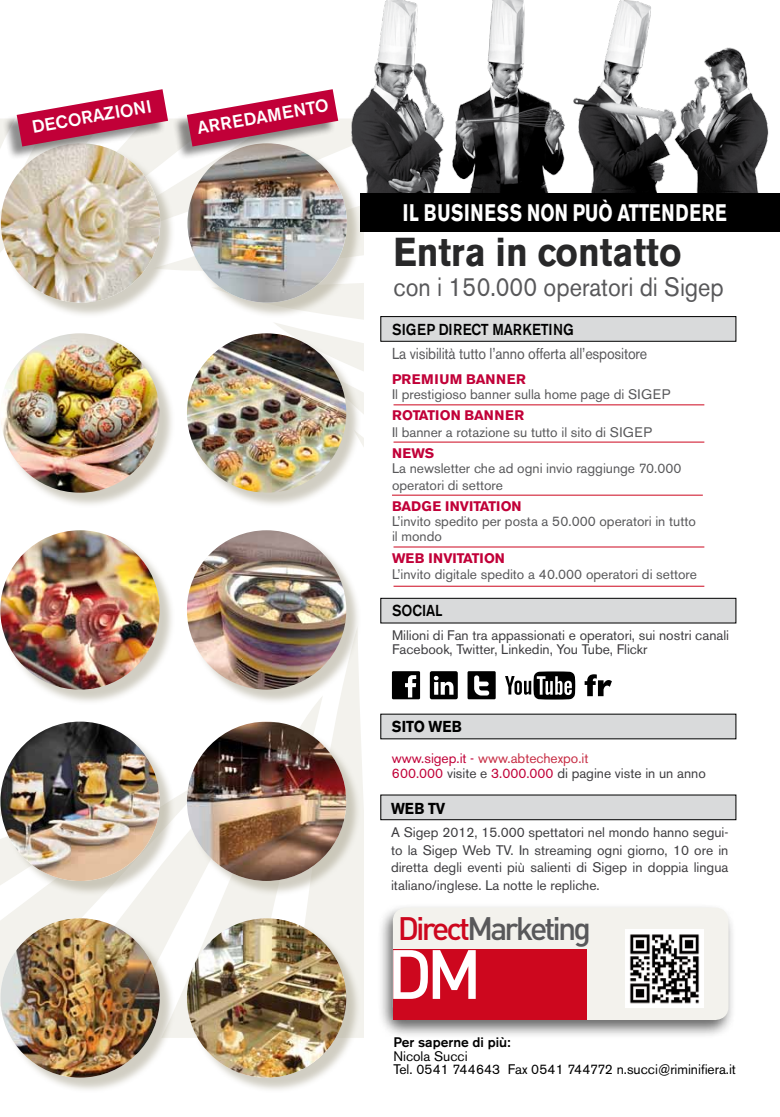
<style>
.page{position:relative;width:780px;height:1117px;background:#fff}
.page>*{position:absolute;margin:0;border:0;box-sizing:border-box;transform-origin:0 0}
.t1{font:500 68.5px "DIN";color:#fff}
.t2{font:700 40px "Akzidenz Grotesk BE";color:#282829;scale:.9 1}
.t3{font:500 32.12px "DIN";letter-spacing:-.09em;color:#58585a}
.t4{font:26.25px "Akzidenz Grotesk BE";color:#58585a;scale:.9 1}
.t5{font:700 23.75px "Akzidenz Grotesk BE";letter-spacing:.04em;color:#fff;scale:.76 1}
.t6{font:500 17.62px "Akzidenz Grotesk BE";color:#fff}
.t7{font:15.75px "Akzidenz Grotesk BE";letter-spacing:-.01em;color:#58585a;scale:.9 1}
.t8{font:500 15.75px "Akzidenz Grotesk BE";letter-spacing:-.01em;color:#000;scale:.9 1}
.t9{font:700 15.75px "Akzidenz Grotesk BE";letter-spacing:-.01em;color:#000;scale:.9 1}
.t10{font:13.75px/17.5px "Akzidenz Grotesk BE";color:#3e3d40}
.t11{font:13.75px/16.5px "Akzidenz Grotesk BE";color:#58585a}
.t12{font:13.75px/15px "Akzidenz Grotesk BE";color:#c10038}
.t13{font:13.75px/13.8px "Akzidenz Grotesk BE";color:#000}
.t14{font:700 13.75px "Akzidenz Grotesk BE";color:#c10038}
.t15{font:500 13.75px "Akzidenz Grotesk BE";color:#000}
.t16{font:700 13.75px "Akzidenz Grotesk BE";letter-spacing:.04em;color:#c10038}
.s1{color:#c72e45}
.s2{color:#3e3d40}
.s3{color:#cd071e}
</style>
<div class="page">
<svg style="left:323px;top:705px;width:41px;height:332px"></svg>
<svg style="left:273px;top:705px;width:50px;height:214px"></svg>
<svg style="left:27px;top:784px;width:246px;height:253px;fill:#f3f2ed"></svg>
<div style="left:2px;top:532px;width:173px;height:173px;background:#a39d87;opacity:.5"></div>
<img style="left:0;top:530px;width:160px;height:159px;border-radius:80px">
<div style="left:189px;top:532px;width:173px;height:173px;background:#a39d87;opacity:.5"></div>
<img style="left:187px;top:530px;width:159px;height:159px;border-radius:80px">
<hr style="left:0;top:723px;width:2px;height:173px;background:#a39d87;opacity:.5">
<div style="left:2px;top:723px;width:173px;height:173px;background:#a39d87;opacity:.5"></div>
<img style="left:0;top:721px;width:160px;height:159px;border-radius:80px">
<div style="left:189px;top:723px;width:173px;height:173px;background:#a39d87;opacity:.5"></div>
<img style="left:187px;top:721px;width:159px;height:159px;border-radius:80px">
<hr style="left:0;top:919px;width:2px;height:173px;background:#a39d87;opacity:.5">
<div style="left:2px;top:919px;width:173px;height:173px;background:#a39d87;opacity:.5"></div>
<img style="left:0;top:918px;width:160px;height:159px;border-radius:80px">
<div style="left:189px;top:919px;width:173px;height:173px;background:#a39d87;opacity:.5"></div>
<img style="left:187px;top:918px;width:159px;height:159px;border-radius:80px">
<img style="left:371px;top:0;width:58px;height:89px">
<img style="left:487px;top:0;width:38px;height:89px">
<img style="left:704px;top:47px;width:45px;height:42px">
<img style="left:597px;top:0;width:107px;height:89px">
<img style="left:0;top:89px;width:780px;height:529px">
<div style="left:381px;top:794px;width:354px;height:25px;background:#d9dadb"></div>
<div style="left:381px;top:714px;width:354px;height:24px;background:#d9dadb"></div>
<div style="left:381px;top:598px;width:354px;height:25px;background:#d9dadb"></div>
<div style="left:380px;top:598px;width:356px;height:25px;border:1px solid #000"></div>
<svg style="left:392px;top:671px;width:103px;height:28px"></svg>
<svg style="left:505px;top:671px;width:70px;height:28px"></svg>
<svg style="left:584px;top:674px;width:28px;height:22px"></svg>
<div style="left:377px;top:902px;width:359px;height:136px;background:#000;opacity:.6"></div>
<div style="left:393px;top:907px;width:335px;height:112px;background:#f3f2ed;border-radius:13px"></div>
<div style="left:393px;top:949px;width:193px;height:70px;background:#cd071e"></div>
<img style="left:625px;top:929px;width:78px;height:77px">
<div style="left:381px;top:316px;width:354px;height:25px;background:#d9dadb"></div>
<div style="left:380px;top:316px;width:356px;height:25px;border:1px solid #000"></div>
<hr style="left:393px;top:404px;width:311px;height:1px;background:#cd071e">
<hr style="left:393px;top:442px;width:311px;height:1px;background:#cd071e">
<hr style="left:392px;top:495px;width:310px;height:1px;background:#cd071e">
<hr style="left:393px;top:546px;width:311px;height:1px;background:#cd071e">
<hr style="left:393px;top:586px;width:311px;height:1px;background:#cd071e">
<p class="t6" style="left:31px;top:116px;width:122px;rotate:-10deg">DECORAZIONI</p>
<p class="t6" style="left:195px;top:117px;width:134px;rotate:-10deg">ARREDAMENTO</p>
<h3 class="t5" style="left:403px;top:199px;width:428px">IL BUSINESS NON PUÒ ATTENDERE</h3>
<h2 class="t2" style="left:393px;top:228px;width:321px">Entra in contatto</h2>
<h3 class="t4" style="left:393px;top:271px;width:368px">con i 150.000 operatori di Sigep</h3>
<p class="t8" style="left:392px;top:320px;width:203px">SIGEP DIRECT MARKETING</p>
<p class="t7" style="left:392px;top:344px;width:285px">La visibilità tutto l’anno offerta all’espositore</p>
<p class="t16" style="left:392px;top:371px;width:135px">PREMIUM BANNER</p>
<p class="t11" style="left:392px;top:385px;width:280px">Il prestigioso banner sulla home page di SIGEP</p>
<p class="t14" style="left:392px;top:407px;width:134px">ROTATION BANNER</p>
<p class="t11" style="left:392px;top:423px;width:261px">Il banner a rotazione su tutto il sito di SIGEP</p>
<p class="t14" style="left:392px;top:445px;width:44px">NEWS</p>
<p class="t11" style="left:392px;top:460px;width:291px">La newsletter che ad ogni invio raggiunge 70.000 operatori di settore</p>
<p class="t14" style="left:392px;top:498px;width:131px">BADGE INVITATION</p>
<p class="t11" style="left:392px;top:514px;width:305px;line-height:15px">L’invito spedito per posta a 50.000 operatori in tutto il mondo</p>
<p class="t14" style="left:392px;top:550px;width:114px">WEB INVITATION</p>
<p class="t11" style="left:392px;top:566px;width:306px">L’invito digitale spedito a 40.000 operatori di settore</p>
<p class="t8" style="left:392px;top:601px;width:58px">SOCIAL</p>
<p class="t10" style="left:392px;top:628px;width:338px;line-height:13.8px">Milioni di Fan tra appassionati e operatori, sui nostri canali<br>Facebook, Twitter, Linkedin, You Tube, Flickr</p>
<p class="t9" style="left:392px;top:717px;width:80px">SITO WEB</p>
<p class="t12" style="left:392px;top:750px;width:315px">www.sigep.it - <span class="s1">www.abtechexpo.it<br></span>600.000 <span class="s2">visite e</span> 3.000.000 <span class="s2">di pagine viste in un anno</span></p>
<p class="t9" style="left:391px;top:798px;width:62px">WEB TV</p>
<p class="t10" style="left:391px;top:823px;width:339px;text-align:justify">A Sigep 2012, 15.000 spettatori nel mondo hanno segui&shy;to la Sigep Web TV. In streaming ogni giorno, 10 ore in diretta degli eventi più salienti di Sigep in doppia lingua italiano/inglese. La notte le repliche.</p>
<h3 class="t3" style="left:397px;top:908px;width:195px"><span class="s3">Direct</span>Marketing</h3>
<h1 class="t1" style="left:387px;top:930px;width:97px">DM</h1>
<p class="t15" style="left:393px;top:1033px;width:119px">Per saperne di più:</p>
<p class="t13" style="left:393px;top:1048px;width:344px">Nicola Succi<br>Tel. 0541 744643 Fax 0541 744772 n.succi@riminifiera.it</p>
</div>
